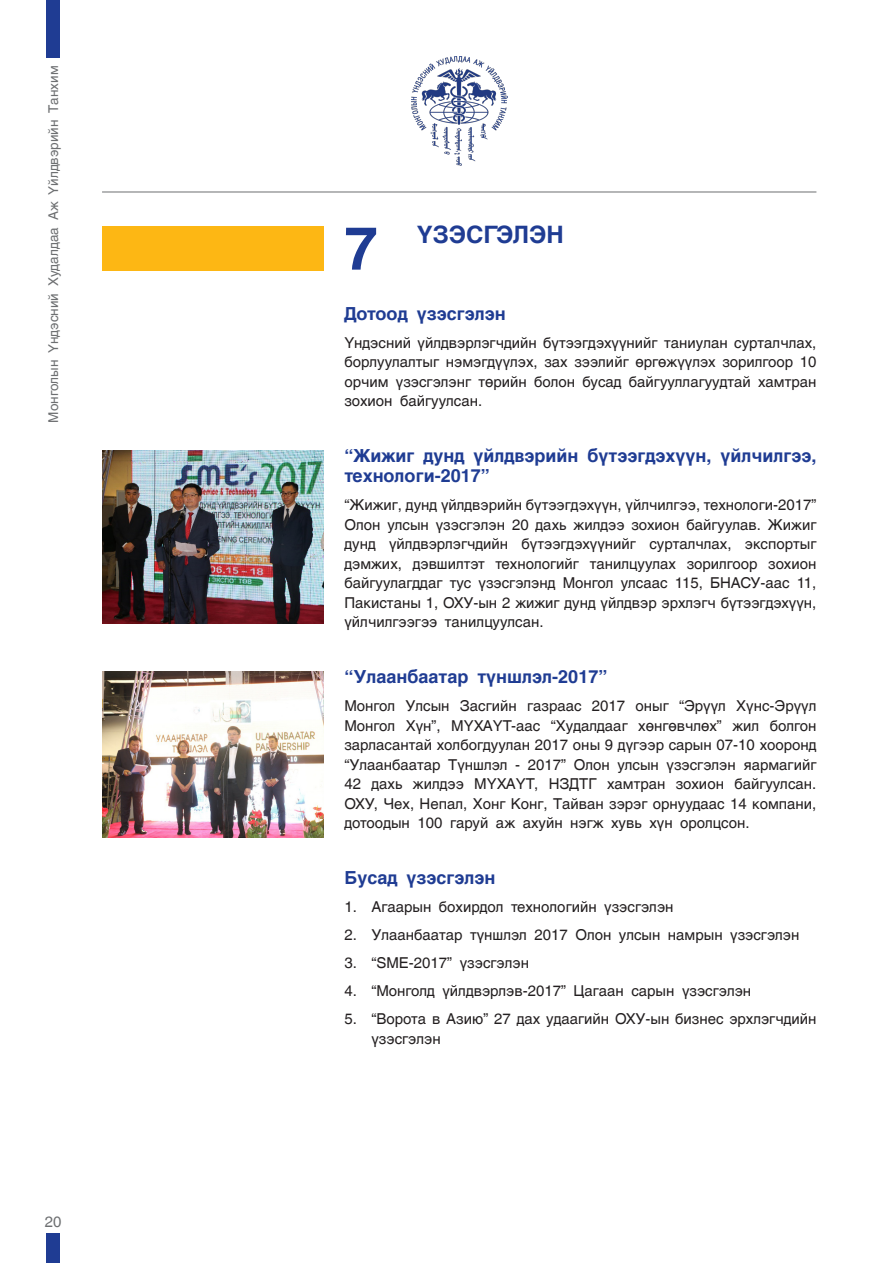
<style>
.page{position:relative;width:893px;height:1263px;background:#fff}
.page>*{position:absolute;margin:0;border:0;box-sizing:border-box;transform-origin:0 0}
.t1{font:700 60px "Mogul Helvetica";color:#1f3c93}
.t2{font:700 24px "Mogul Helvetica";color:#1f3c93}
.t3{font:700 18px/19.5px "Mogul Helvetica";color:#1f3c93}
.t4{font:15px/19.5px "Mogul Helvetica";color:#231f20;text-align:justify}
.t5{font:15px "Mogul Helvetica";color:#6d6f71}
.t6{font:13.5px "Mogul Helvetica";color:#6d6f71}
</style>
<div class="page">
<div style="left:46px;top:0;width:14px;height:57px;background:#1f3c93"></div>
<div style="left:46px;top:1233px;width:14px;height:30px;background:#1f3c93"></div>
<div style="left:102px;top:226px;width:221px;height:44px;background:#fdb714"></div>
<hr style="left:102px;top:192px;width:714px;height:1px;background:#6d6f71">
<img style="left:411px;top:56px;width:96px;height:110px">
<img style="left:102px;top:450px;width:221px;height:173px">
<img style="left:102px;top:671px;width:221px;height:166px">
<p class="t6" style="left:46px;top:422px;width:358px;rotate:-90deg">Монголын Үндэсний Худалдаа Аж Үйлдвэрийн Танхим</p>
<p class="t5" style="left:45px;top:1213px;width:18px">20</p>
<h1 class="t1" style="left:344px;top:215px;width:35px">7</h1>
<h2 class="t2" style="left:417px;top:221px;width:149px">ҮЗЭСГЭЛЭН</h2>
<p class="t3" style="left:344px;top:304px;width:163px">Дотоод үзэсгэлэн</p>
<p class="t4" style="left:344px;top:333px;width:473px">Үндэсний үйлдвэрлэгчдийн бүтээгдэхүүнийг таниулан сурталчлах, борлуулалтыг нэмэгдүүлэх, зах зээлийг өргөжүүлэх зорилгоор 10 орчим үзэсгэлэнг төрийн болон бусад байгууллагуудтай хамтран зохион байгуулсан.</p>
<p class="t3" style="left:344px;top:446px;width:473px">“Жижиг дунд үйлдвэрийн бүтээгдэхүүн, үйлчилгээ, технологи-2017”</p>
<p class="t4" style="left:344px;top:495px;width:474px">“Жижиг, дунд үйлдвэрийн бүтээгдэхүүн, үйлчилгээ, технологи-2017” Олон улсын үзэсгэлэн 20 дахь жилдээ зохион байгуулав. Жижиг дунд үйлдвэрлэгчдийн бүтээгдэхүүнийг сурталчлах, экспортыг дэмжих, дэвшилтэт технологийг танилцуулах зорилгоор зохион байгуулагддаг тус үзэсгэлэнд Монгол улсаас 115, БНАСУ-аас 11, Пакистаны 1, ОХУ-ын 2 жижиг дунд үйлдвэр эрхлэгч бүтээгдэхүүн, үйлчилгээгээ танилцуулсан.</p>
<p class="t3" style="left:344px;top:667px;width:264px">“Улаанбаатар түншлэл-2017”</p>
<p class="t4" style="left:344px;top:696px;width:474px">Монгол Улсын Засгийн газраас 2017 оныг “Эрүүл Хүнс-Эрүүл Монгол Хүн”, МҮХАҮТ-аас “Худалдааг хөнгөвчлөх” жил болгон зарласантай холбогдуулан 2017 оны 9 дүгээр сарын 07-10 хооронд “Улаанбаатар Түншлэл - 2017” Олон улсын үзэсгэлэн яармагийг 42 дахь жилдээ МҮХАҮТ, НЗДТГ хамтран зохион байгуулсан.<br>ОХУ, Чех, Непал, Хонг Конг, Тайван зэрэг орнуудаас 14 компани, дотоодын 100 гаруй аж ахуйн нэгж хувь хүн оролцсон.</p>
<p class="t3" style="left:344px;top:868px;width:153px">Бусад үзэсгэлэн</p>
<p class="t4" style="left:344px;top:897px;width:331px">1. Агаарын бохирдол технологийн үзэсгэлэн</p>
<p class="t4" style="left:344px;top:925px;width:457px">2. Улаанбаатар түншлэл 2017 Олон улсын намрын үзэсгэлэн</p>
<p class="t4" style="left:344px;top:953px;width:186px">3. “SME-2017” үзэсгэлэн</p>
<p class="t4" style="left:344px;top:981px;width:408px">4. “Монголд үйлдвэрлэв-2017” Цагаан сарын үзэсгэлэн</p>
<p class="t4" style="left:371px;top:1009px;width:446px;text-indent:-27px">5. “Ворота в Азию” 27 дах удаагийн ОХУ-ын бизнес эрхлэгчдийн үзэсгэлэн</p>
</div>
